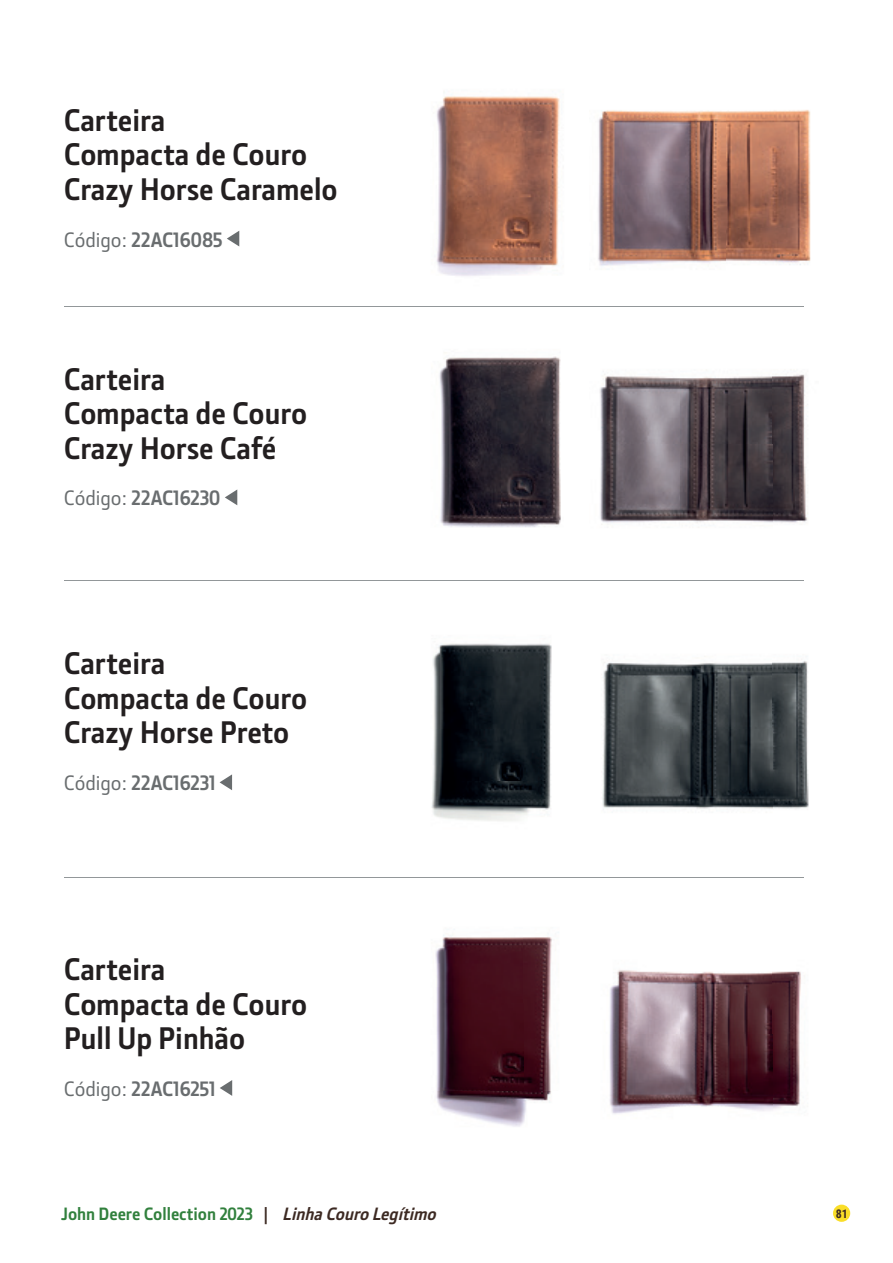
<style>
.page{position:relative;width:893px;height:1263px;background:#fff}
.page>*{position:absolute;margin:0;border:0;box-sizing:border-box;transform-origin:0 0}
.t1{font:700 31.5px/34.5px "JD Sans Pro";color:#231f20}
.t2{font:700 21px "JD Sans Pro";letter-spacing:-.02em;color:#696d6f}
.t3{font:700 18px "JD Sans Pro";color:#31803d}
.t4{font:700 12px "Roboto Condensed";color:#3c2922}
.s1{font-weight:500}
.s2{color:#3c2922}
.s3{font-style:italic;color:#3c2922}
</style>
<div class="page">
<div style="left:833px;top:1204px;width:17px;height:18px;background:#fade29;border-radius:50%"></div>
<svg style="left:227px;top:231px;width:12px;height:15px"></svg>
<img style="left:436px;top:94px;width:124px;height:182px">
<img style="left:598px;top:110px;width:213px;height:156px">
<img style="left:599px;top:374px;width:209px;height:151px">
<img style="left:602px;top:661px;width:207px;height:148px">
<img style="left:609px;top:970px;width:192px;height:144px">
<svg style="left:225px;top:489px;width:12px;height:16px"></svg>
<img style="left:439px;top:356px;width:122px;height:171px">
<svg style="left:220px;top:774px;width:12px;height:16px"></svg>
<img style="left:431px;top:643px;width:121px;height:178px">
<svg style="left:220px;top:1080px;width:12px;height:16px"></svg>
<img style="left:435px;top:935px;width:117px;height:192px">
<hr style="left:64px;top:306px;width:740px;height:1px;background:#929799">
<hr style="left:64px;top:580px;width:740px;height:1px;background:#929799">
<hr style="left:64px;top:877px;width:740px;height:1px;background:#929799">
<p class="t1" style="left:64px;top:102px;width:275px">Carteira<br>Compacta de Couro<br>Crazy Horse Caramelo</p>
<p class="t2" style="left:64px;top:226px;width:160px"><span class="s1">Código:</span> 22AC16085</p>
<p class="t1" style="left:64px;top:361px;width:245px">Carteira<br>Compacta de Couro<br>Crazy Horse Café</p>
<p class="t2" style="left:64px;top:484px;width:158px"><span class="s1">Código:</span> 22AC16230</p>
<p class="t1" style="left:64px;top:645px;width:245px">Carteira<br>Compacta de Couro<br>Crazy Horse Preto</p>
<p class="t2" style="left:64px;top:769px;width:153px"><span class="s1">Código:</span> 22AC16231</p>
<p class="t1" style="left:64px;top:951px;width:245px">Carteira<br>Compacta de Couro<br>Pull Up Pinhão</p>
<p class="t2" style="left:64px;top:1075px;width:153px"><span class="s1">Código:</span> 22AC16251</p>
<p class="t3" style="left:62px;top:1202px;width:381px">John Deere Collection 2023 <span class="s2">|</span> <span class="s3">LinhaCouroLegítimo</span></p>
<p class="t4" style="left:836px;top:1205px;width:14px">81</p>
</div>
